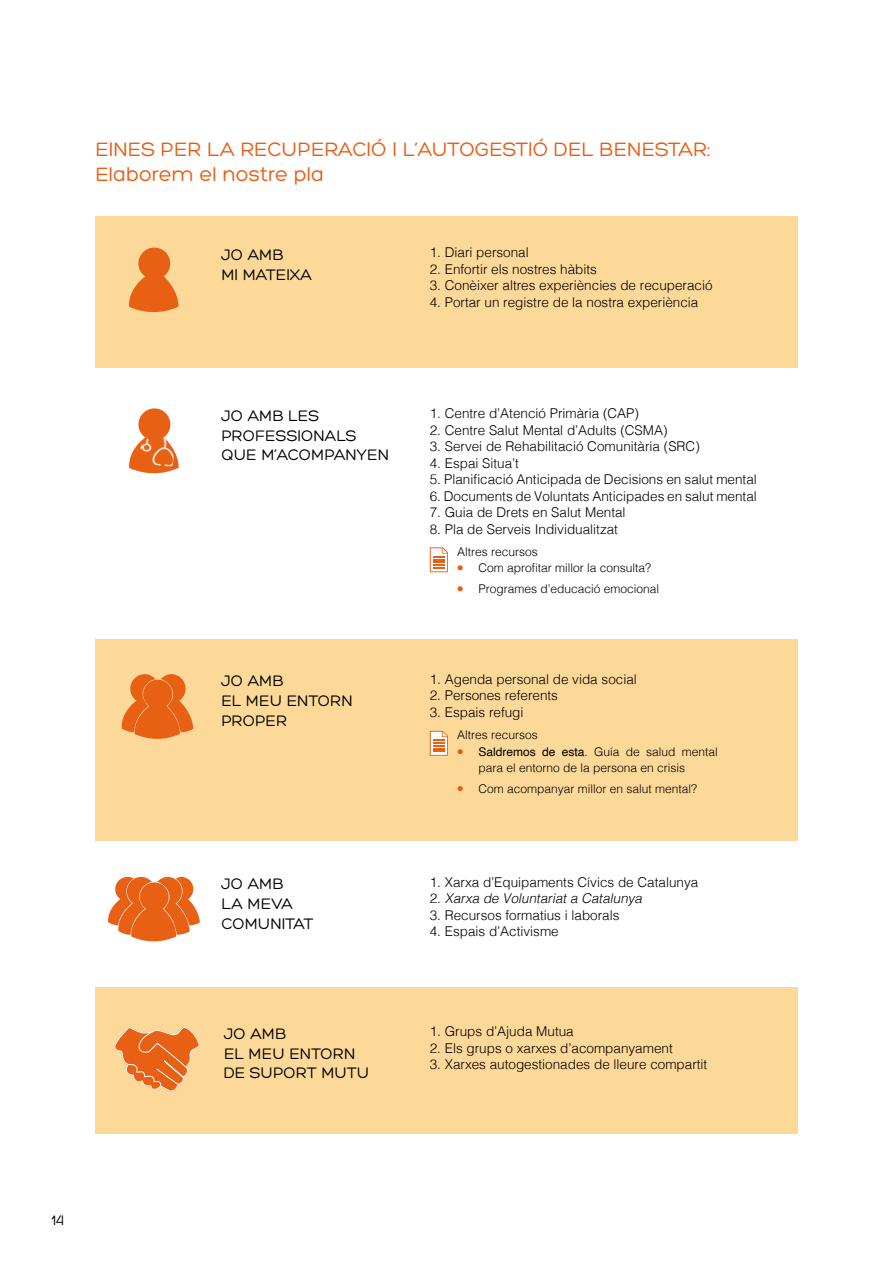
<style>
.page{position:relative;width:893px;height:1263px;background:#fff}
.page>*{position:absolute;margin:0;border:0;box-sizing:border-box;transform-origin:0 0}
.t1{font:54px "Hero";color:#e95d13}
.t2{font:21px/25.2px "Hero";color:#e95d13}
.t3{font:16.5px/19.8px "Hero";color:#000}
.t4{font:15px "Hero";color:#000}
.t5{font:300 13.5px/16.5px "Helvetica";color:#000}
.t6{font:300 12px/16.5px "Helvetica";color:#000}
.s1{font-weight:400}
.s2{font-style:italic}
</style>
<div class="page">
<div style="left:95px;top:216px;width:703px;height:152px;background:#fcd899"></div>
<svg style="left:129px;top:443px;width:50px;height:31px"></svg>
<img style="left:139px;top:429px;width:37px;height:38px">
<div style="left:138px;top:408px;width:32px;height:32px;background:#e76013;border-radius:50%"></div>
<svg style="left:129px;top:276px;width:50px;height:37px"></svg>
<div style="left:138px;top:248px;width:32px;height:31px;background:#e76013;border-radius:50%"></div>
<svg style="left:430px;top:547px;width:18px;height:25px"></svg>
<div style="left:95px;top:639px;width:703px;height:202px;background:#fcd899"></div>
<div style="left:95px;top:988px;width:703px;height:146px;background:#fcd899"></div>
<svg style="left:121px;top:674px;width:72px;height:65px"></svg>
<div style="left:143px;top:680px;width:29px;height:29px;background:#e76013;border-radius:50%"></div>
<svg style="left:108px;top:877px;width:92px;height:65px"></svg>
<div style="left:140px;top:882px;width:29px;height:29px;background:#e76013;border-radius:50%"></div>
<svg style="left:114px;top:1026px;width:86px;height:66px"></svg>
<svg style="left:430px;top:731px;width:18px;height:25px"></svg>
<h2 class="t2" style="left:95px;top:136px;width:616px">EINES PER LA RECUPERACIÓ I L’AUTOGESTIÓ DEL BENESTAR:<br>Elaborem el nostre pla</h2>
<p class="t3" style="left:221px;top:245px;width:92px">JO AMB<br>MI MATEIXA</p>
<p class="t3" style="left:221px;top:406px;width:169px">JO AMB LES<br>PROFESSIONALS<br>QUE M’ACOMPANYEN</p>
<p class="t3" style="left:221px;top:671px;width:133px">JO AMB<br>EL MEU ENTORN<br>PROPER</p>
<p class="t3" style="left:221px;top:874px;width:94px">JO AMB<br>LA MEVA<br>COMUNITAT</p>
<p class="t3" style="left:224px;top:1024px;width:147px">JO AMB<br>EL MEU ENTORN<br>DE SUPORT MUTU</p>
<p class="t5" style="left:430px;top:243px;width:101px">1. Diari personal</p>
<p class="t5" style="left:430px;top:260px;width:169px">2. Enfortir els nostres hàbits</p>
<p class="t5" style="left:430px;top:276px;width:284px">3. Conèixer altres experiències de recuperació</p>
<p class="t5" style="left:430px;top:293px;width:270px">4. Portar un registre de la nostra experiència</p>
<p class="t5" style="left:430px;top:404px;width:211px">1. Centre d’Atenció Primària (CAP)</p>
<p class="t5" style="left:430px;top:421px;width:239px">2. Centre Salut Mental d’Adults (CSMA)</p>
<p class="t5" style="left:430px;top:437px;width:272px">3. Servei de Rehabilitació Comunitària (SRC)</p>
<p class="t5" style="left:430px;top:454px;width:91px">4. Espai Situa’t</p>
<p class="t5" style="left:430px;top:470px;width:329px">5. Planificació Anticipada de Decisions en salut mental</p>
<p class="t5" style="left:430px;top:487px;width:329px">6. Documents de Voluntats Anticipades en salut mental</p>
<p class="t5" style="left:430px;top:503px;width:197px">7. Guia de Drets en Salut Mental</p>
<p class="t5" style="left:430px;top:520px;width:190px">8. Pla de Serveis Individualitzat</p>
<p class="t6" style="left:478px;top:542px;width:174px;text-indent:-21px">Altres recursos<br>Com aprofitar millor la consulta?</p>
<p class="t6" style="left:478px;top:580px;width:182px">Programes d’educació emocional</p>
<h1 class="t1" style="left:457px;top:549px;width:8px">··</h1>
<p class="t5" style="left:430px;top:670px;width:209px">1. Agenda personal de vida social</p>
<p class="t5" style="left:430px;top:686px;width:130px">2. Persones referents</p>
<p class="t5" style="left:430px;top:703px;width:95px">3. Espais refugi</p>
<p class="t6" style="left:478px;top:726px;width:241px;text-indent:-21px">Altres recursos<br><span class="s1">Saldremos de esta</span>. Guía de salud mental para el entorno de la persona en crisis</p>
<p class="t6" style="left:478px;top:780px;width:220px">Com acompanyar millor en salut mental?</p>
<h1 class="t1" style="left:457px;top:723px;width:8px">·</h1>
<h1 class="t1" style="left:457px;top:760px;width:8px">·</h1>
<p class="t5" style="left:430px;top:872px;width:270px">1. Xarxa d’Equipaments Cívics de Catalunya<br>2 . <span class="s2">Xarxa de Voluntariata Catalunya</span></p>
<p class="t5" style="left:430px;top:905px;width:191px">3. Recursos formatius i laborals</p>
<p class="t5" style="left:430px;top:922px;width:131px">4. Espais d’Activisme</p>
<p class="t5" style="left:430px;top:1022px;width:146px">1. Grups d’Ajuda Mutua</p>
<p class="t5" style="left:430px;top:1039px;width:245px">2. Els grups o xarxes d’acompanyament</p>
<p class="t5" style="left:430px;top:1055px;width:279px">3. Xarxes autogestionades de lleure compartit</p>
<p class="t4" style="left:51px;top:1213px;width:14px">14</p>
</div>
